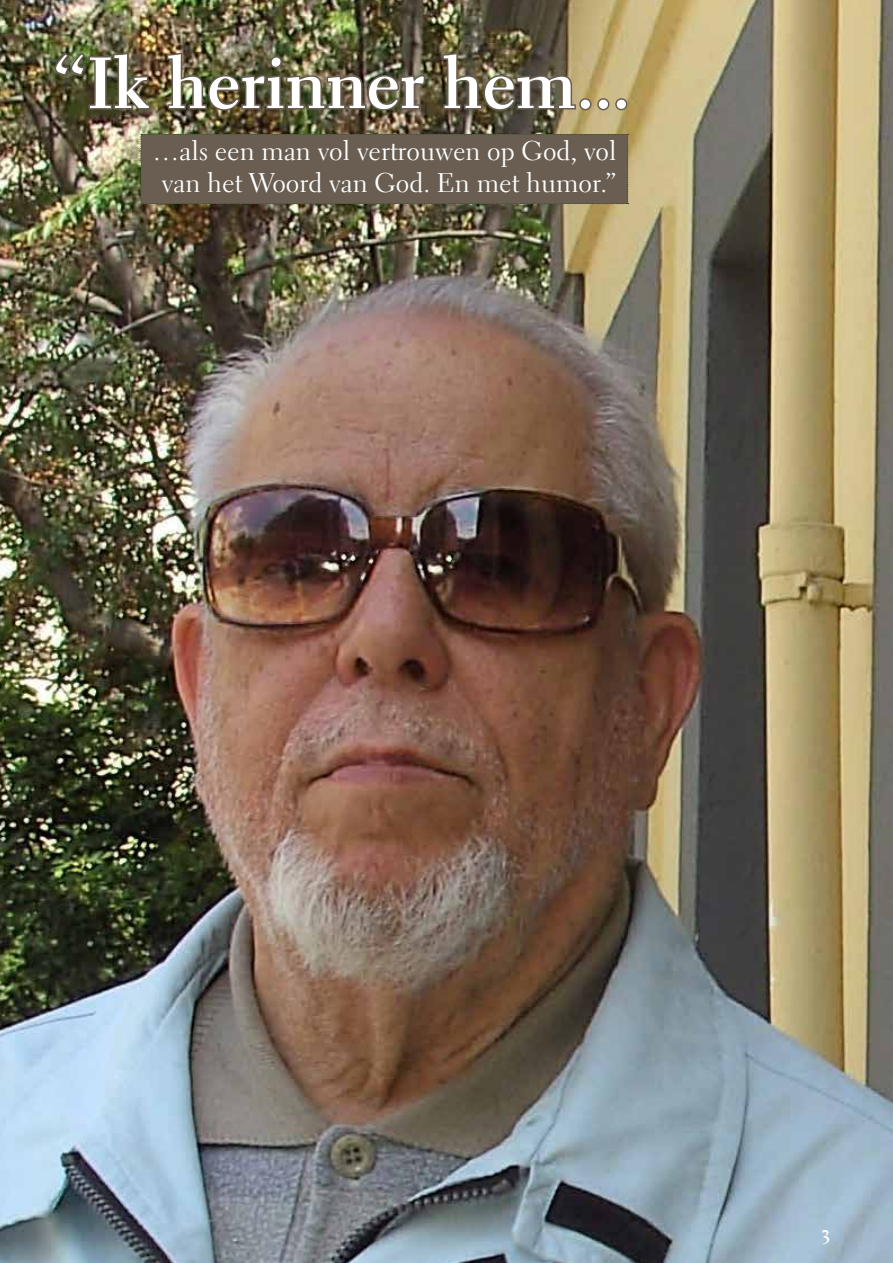
<style>
.page{position:relative;width:893px;height:1263px;background:#fff}
.page>*{position:absolute;margin:0;border:0;box-sizing:border-box;transform-origin:0 0}
.t1{font:700 72px "Electra LT Std";letter-spacing:-.01em;color:#fff}
.t2{font:27px/32.4px "Electra LT Std";color:#fff;text-align:center}
.t3{font:700 19.5px "Electra LT Std";color:#fff}
</style>
<div class="page">
<img style="left:0;top:0;width:893px;height:1263px">
<div style="left:140px;top:134px;width:489px;height:70px;background:#695e51"></div>
<img style="left:53px;top:50px;width:99px;height:61px">
<img style="left:165px;top:51px;width:262px;height:61px">
<svg style="left:441px;top:51px;width:136px;height:61px;background:#625944"></svg>
<div style="left:579px;top:98px;width:12px;height:12px;border:3px solid #695e51;border-radius:50%"></div>
<div style="left:597px;top:98px;width:12px;height:12px;border:3px solid #695e51;border-radius:50%"></div>
<div style="left:615px;top:98px;width:12px;height:12px;border:3px solid #695e51;border-radius:50%"></div>
<h1 class="t1" style="left:52px;top:38px;width:580px">“Ik herinner hem...</h1>
<p class="t2" style="left:152px;top:134px;width:466px">…als een man vol vertrouwen op God, vol van het Woord van God. En met humor.”</p>
<p class="t3" style="left:821px;top:1225px;width:12px">3</p>
</div>
